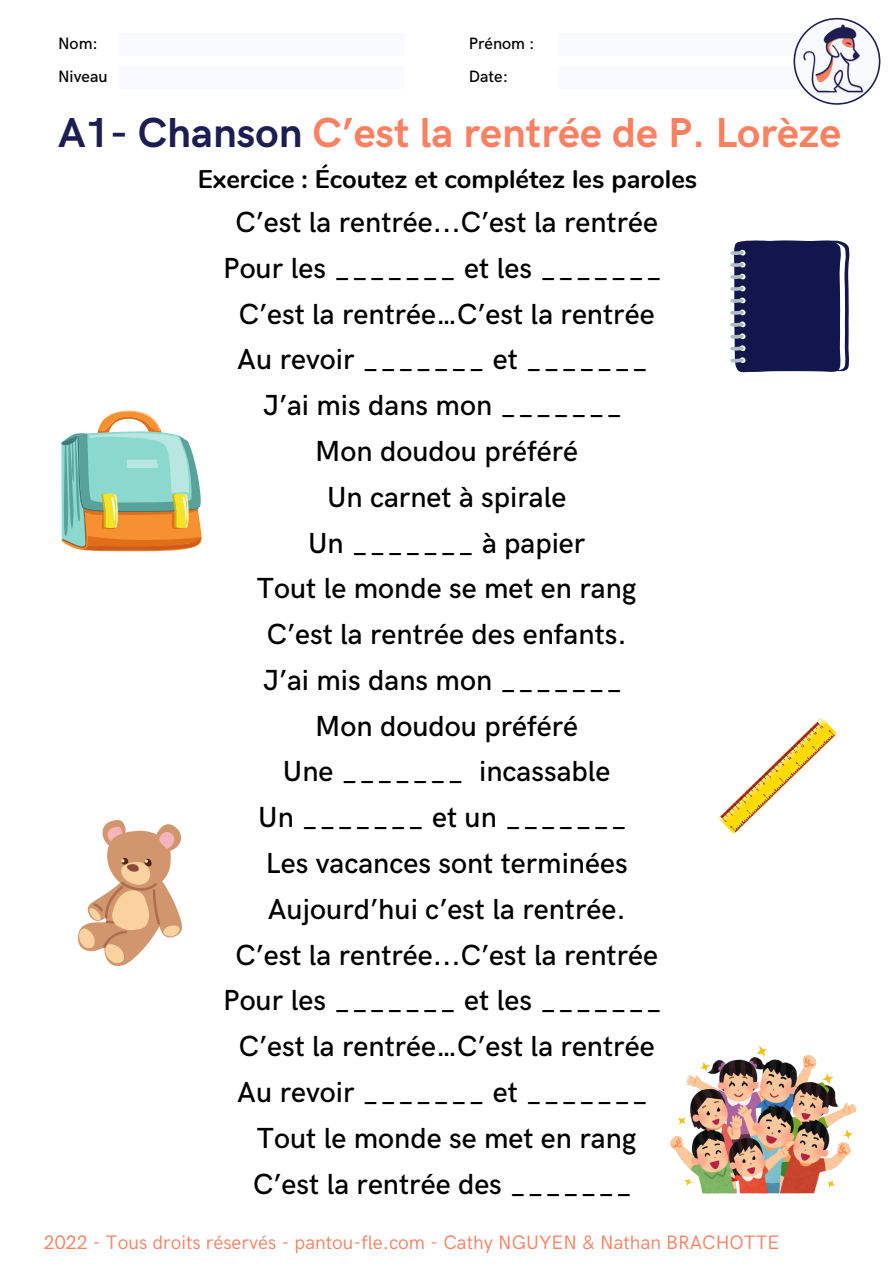
<style>
.page{position:relative;width:894px;height:1264px;background:#fff}
.page>*{position:absolute;margin:0;border:0;box-sizing:border-box;transform-origin:0 0}
.t1{font:700 42px "HK Grotesk";color:#fd8061}
.t2{font:500 29.1px/45.8px "HK Grotesk";color:#000;text-align:center}
.t3{font:700 25.5px "Nunito";color:#000}
.t4{font:19.5px "HK Grotesk";color:#fd8061}
.t5{font:500 16.5px "HK Grotesk";color:#000}
.s1{color:#1c1e52}
</style>
<div class="page">
<div style="left:119px;top:33px;width:285px;height:23px;background:#f9faff"></div>
<div style="left:119px;top:67px;width:285px;height:22px;background:#f9faff"></div>
<div style="left:558px;top:33px;width:278px;height:23px;background:#f9faff"></div>
<div style="left:558px;top:67px;width:278px;height:22px;background:#f9faff"></div>
<svg style="left:793px;top:18px;width:87px;height:87px"></svg>
<svg style="left:718px;top:718px;width:118px;height:115px"></svg>
<svg style="left:61px;top:410px;width:141px;height:142px"></svg>
<svg style="left:730px;top:240px;width:119px;height:133px;background:#2f3261"></svg>
<img style="left:78px;top:820px;width:104px;height:145px">
<img style="left:670px;top:1046px;width:185px;height:147px">
<p class="t5" style="left:58px;top:34px;width:41px">Nom:</p>
<p class="t5" style="left:468px;top:34px;width:67px">Prénom :</p>
<p class="t5" style="left:58px;top:67px;width:51px">Niveau</p>
<p class="t5" style="left:468px;top:67px;width:41px">Date:</p>
<h2 class="t1" style="left:58px;top:109px;width:784px"><span class="s1">A1- Chanson</span> C’est la rentrée de P. Lorèze</h2>
<p class="t3" style="left:198px;top:162px;width:501px">Exercice : Écoutez et complétez les paroles</p>
<p class="t2" style="left:223px;top:200px;width:441px">C’est la rentrée...C’est la rentrée<br>Pour les _______ et les _______<br>C’est la rentrée…C’est la rentrée<br>Au revoir _______ et _______<br>J’ai mis dans mon _______<br>Mon doudou préféré<br>Un carnet à spirale<br>Un _______ à papier<br>Tout le monde se met en rang<br>C’est la rentrée des enfants.<br>J’ai mis dans mon _______<br>Mon doudou préféré<br>Une _______ incassable<br>Un _______ et un _______<br>Les vacances sont terminées<br>Aujourd’hui c’est la rentrée.<br>C’est la rentrée...C’est la rentrée<br>Pour les _______ et les _______<br>C’est la rentrée…C’est la rentrée<br>Au revoir _______ et _______<br>Tout le monde se met en rang<br>C’est la rentrée des _______</p>
<p class="t4" style="left:44px;top:1231px;width:736px">2022 - Tous droits réservés - pantou-fle.com - Cathy NGUYEN &amp; Nathan BRACHOTTE</p>
</div>
